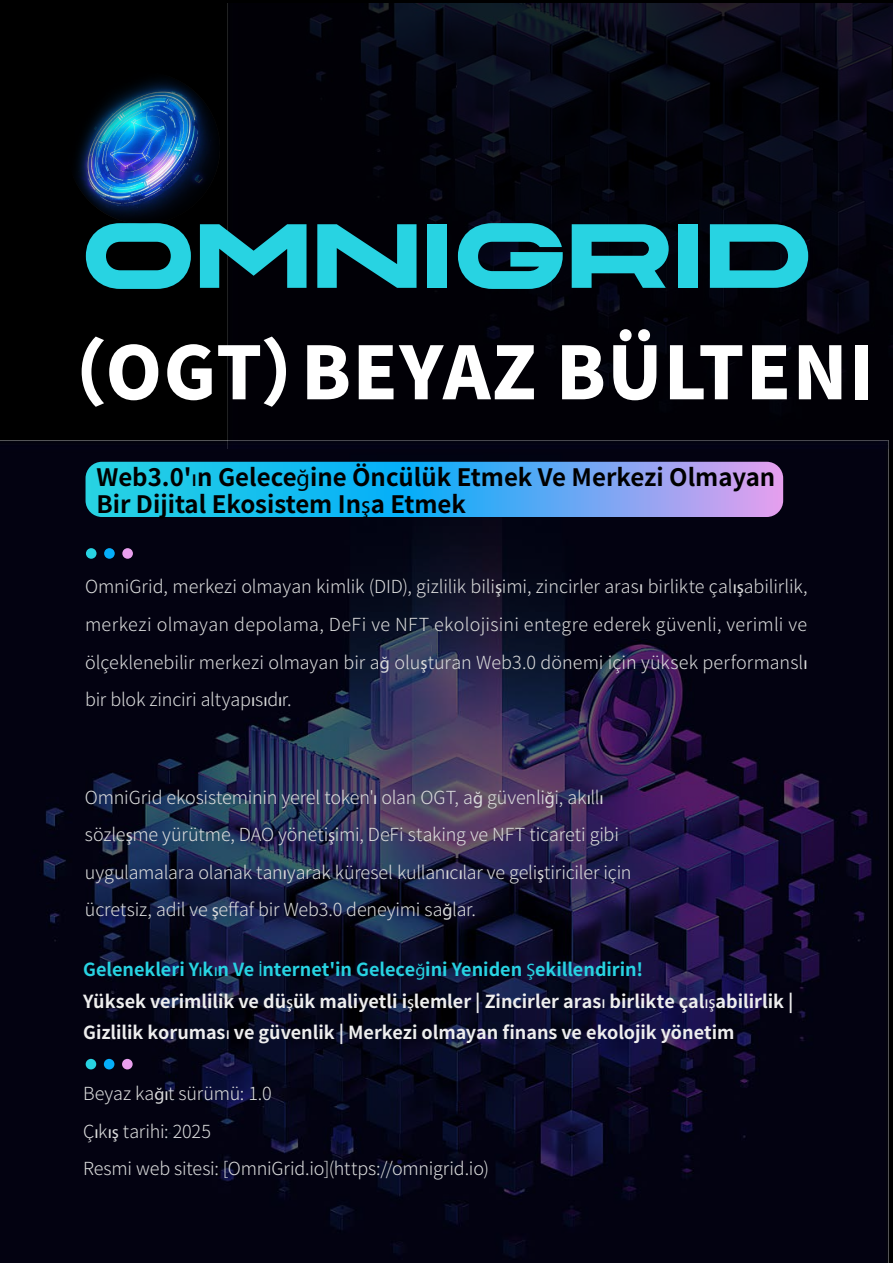
<style>
.page{position:relative;width:893px;height:1263px;background:#000}
.page>*{position:absolute;margin:0;border:0;box-sizing:border-box;transform-origin:0 0}
.t1{font:900 expanded 90.9px "CHANEY";letter-spacing:.02em;color:#28d3e2}
.t2{font:800 72.75px "Source Han Sans CN";letter-spacing:.02em;color:#fff}
.t3{font:700 24px/27px "Source Han Sans CN";color:#000}
.t4{font:300 18px/37.5px "Source Han Sans CN";letter-spacing:-.01em;color:#dbdcdc}
.t5{font:700 18px/31.5px "Source Han Sans CN";color:#eee}
.s1{font-family:"Myriad Pro";font-weight:400}
.s2{color:#28d3e2}
.s3{font-family:"Myriad Pro";font-weight:400;color:#28d3e2}
</style>
<div class="page">
<img style="left:0;top:441px;width:888px;height:822px">
<img style="left:227px;top:3px;width:666px;height:446px">
<svg style="left:86px;top:462px;width:697px;height:55px;background:#49b1ef"></svg>
<div style="left:86px;top:548px;width:11px;height:11px;background:#28d3e2;border-radius:50%"></div>
<div style="left:104px;top:548px;width:11px;height:11px;background:#05aef9;border-radius:50%"></div>
<div style="left:122px;top:548px;width:11px;height:11px;background:#e99fee;border-radius:50%"></div>
<div style="left:86px;top:1059px;width:10px;height:10px;background:#28d3e2;border-radius:50%"></div>
<div style="left:104px;top:1059px;width:10px;height:10px;background:#05aef9;border-radius:50%"></div>
<div style="left:122px;top:1059px;width:11px;height:10px;background:#e99fee;border-radius:50%"></div>
<img style="left:76px;top:79px;width:139px;height:140px">
<h1 class="t1" style="left:83px;top:200px;width:729px">OMNIGRID</h1>
<h2 class="t2" style="left:35px;top:332px;width:841px">（OGT）BEYAZ BÜLTENI</h2>
<h3 class="t3" style="left:96px;top:464px;width:680px">Web3.0'<span class="s1">ı</span>n Gelece<span class="s1">ğ</span>ine Öncülük Etmek Ve Merkezi Olmayan<br>Bir Dijital Ekosistem In<span class="s1">ş</span>a Etmek</h3>
<p class="t4" style="left:85px;top:568px;width:724px;text-align:justify">OmniGrid, merkezi olmayan kimlik (DID), gizlilik bili<span class="s1">ş</span>imi, zincirler aras<span class="s1">ı</span> birlikte çal<span class="s1">ış</span>abilirlik, merkezi olmayan depolama, DeFi ve NFT ekolojisini entegre ederek güvenli, verimli ve ölçeklenebilir merkezi olmayan bir a<span class="s1">ğ</span> olu<span class="s1">ş</span>turan Web3.0 dönemi için yüksek performansl<span class="s1">ı </span>bir blok zinciri altyap<span class="s1">ı</span>s<span class="s1">ı</span>d<span class="s1">ı</span>r.</p>
<p class="t4" style="left:85px;top:779px;width:548px">OmniGrid ekosisteminin yerel token'<span class="s1">ı</span> olan OGT, a<span class="s1">ğ</span> güvenli<span class="s1">ğ</span>i, ak<span class="s1">ı</span>ll<span class="s1">ı </span>sözle<span class="s1">ş</span>me yürütme, DAO yöneti<span class="s1">ş</span>imi, DeFi staking ve NFT ticareti gibi uygulamalara olanak tan<span class="s1">ı</span>yarak küresel kullan<span class="s1">ı</span>c<span class="s1">ı</span>lar ve geli<span class="s1">ş</span>tiriciler için ücretsiz, adil ve <span class="s1">ş</span>effaf bir Web3.0 deneyimi sa<span class="s1">ğ</span>lar.</p>
<p class="t5" style="left:83px;top:954px;width:712px"><span class="s2">Gelenekleri Y</span><span class="s3">ı</span><span class="s2">k</span><span class="s3">ı</span><span class="s2">n Ve</span> <span class="s3">İ</span><span class="s2">nternet'in Gelece</span><span class="s3">ğ</span><span class="s2">ini Yeniden</span> <span class="s3">Ş</span><span class="s2">ekillendirin!<br></span>Yüksek verimlilik ve dü<span class="s1">ş</span>ük maliyetli i<span class="s1">ş</span>lemler | Zincirler aras<span class="s1">ı</span> birlikte çal<span class="s1">ış</span>abilirlik |<br>Gizlilik korumas<span class="s1">ı</span> ve güvenlik | Merkezi olmayan finans ve ekolojik yönetim</p>
<p class="t4" style="left:83px;top:1075px;width:407px">Beyaz ka<span class="s1">ğı</span>t sürümü: 1.0<br>Ç<span class="s1">ı</span>k<span class="s1">ış</span> tarihi: 2025<br>Resmi web sitesi: [OmniGrid.io](https://omnigrid.io)</p>
</div>
